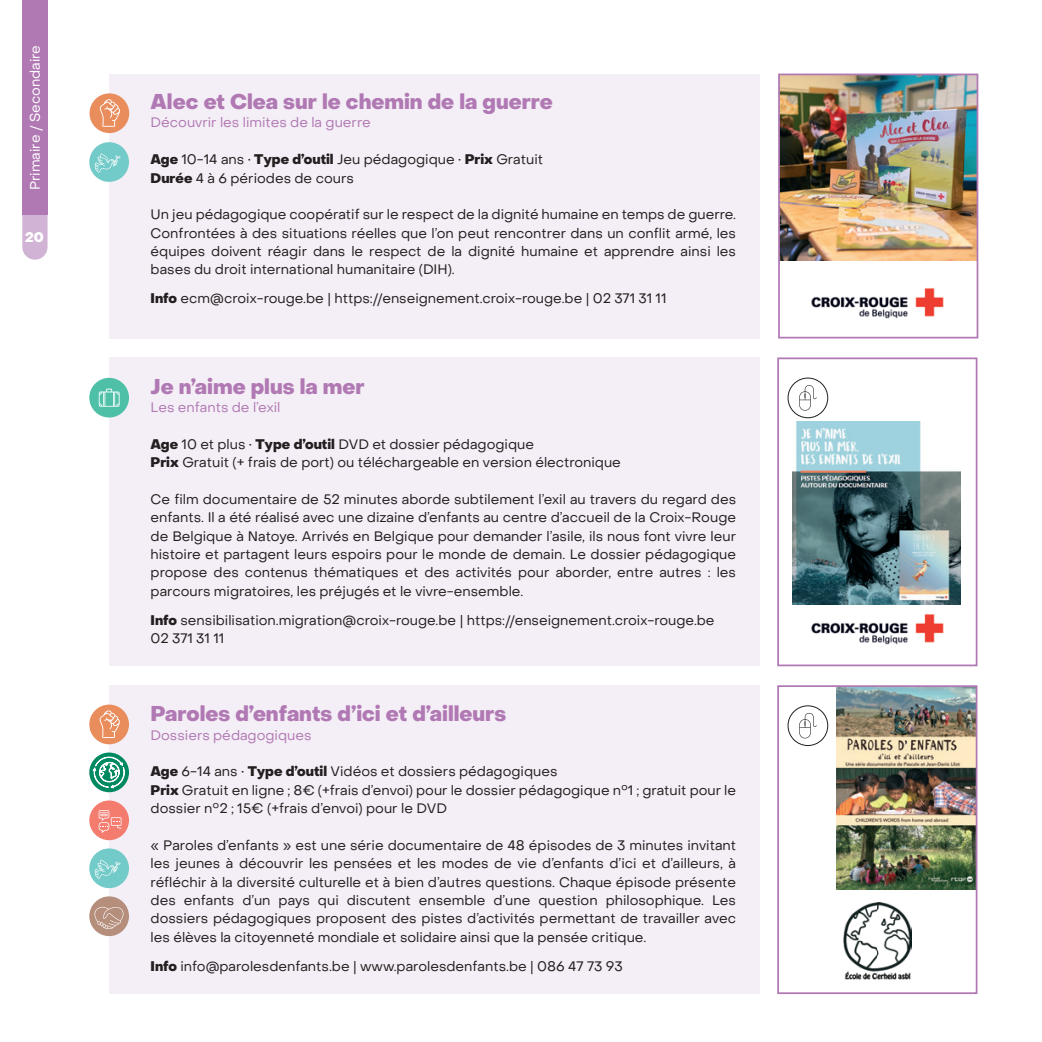
<style>
.page{position:relative;width:1042px;height:1042px;background:#fff}
.page>*{position:absolute;margin:0;border:0;box-sizing:border-box;transform-origin:0 0}
.t1{font:800 21px "Object Sans";color:#b179b4}
.t2{font:13.65px/18.4px "Object Sans";color:#231f20}
.t3{font:13.65px "Object Sans";color:#b179b4}
.t4{font:13.65px "Object Sans";color:#fff}
.t5{font:800 13.65px "Object Sans";color:#fff}
.s1{font-weight:800}
</style>
<div class="page">
<svg style="left:22px;top:215px;width:26px;height:45px"></svg>
<div style="left:22px;top:0;width:26px;height:215px;background:#b179b4"></div>
<div style="left:777px;top:357px;width:200px;height:309px;border:2px solid #b179b4"></div>
<img style="left:792px;top:421px;width:168px;height:184px">
<div style="left:109px;top:74px;width:650px;height:264px;background:#f4eff6"></div>
<div style="left:109px;top:357px;width:650px;height:309px;background:#f4eff6"></div>
<div style="left:109px;top:685px;width:650px;height:309px;background:#f4eff6"></div>
<img style="left:781px;top:77px;width:194px;height:184px">
<img style="left:836px;top:688px;width:138px;height:202px">
<img style="left:811px;top:288px;width:133px;height:31px">
<img style="left:811px;top:614px;width:133px;height:31px">
<div style="left:788px;top:378px;width:40px;height:40px;border:1px solid #231f20;border-radius:50%"></div>
<svg style="left:799px;top:385px;width:17px;height:26px"></svg>
<div style="left:788px;top:705px;width:40px;height:41px;border:1px solid #231f20;border-radius:50%"></div>
<svg style="left:799px;top:713px;width:17px;height:25px"></svg>
<div style="left:90px;top:93px;width:39px;height:40px;background:#e98d5d;border-radius:50%"></div>
<svg style="left:100px;top:99px;width:20px;height:28px"></svg>
<div style="left:89px;top:378px;width:40px;height:39px;background:#4ec0a8;border-radius:50%"></div>
<svg style="left:99px;top:389px;width:20px;height:18px"></svg>
<div style="left:89px;top:142px;width:40px;height:40px;background:#72cac9;border-radius:50%"></div>
<svg style="left:95px;top:154px;width:25px;height:19px"></svg>
<div style="left:778px;top:74px;width:200px;height:264px;border:2px solid #b179b4"></div>
<svg style="left:89px;top:752px;width:40px;height:40px"></svg>
<svg style="left:93px;top:756px;width:32px;height:33px"></svg>
<div style="left:89px;top:800px;width:40px;height:40px;background:#f37c6f;border-radius:50%"></div>
<svg style="left:99px;top:810px;width:22px;height:23px"></svg>
<div style="left:89px;top:848px;width:40px;height:40px;background:#72cac9;border-radius:50%"></div>
<svg style="left:95px;top:860px;width:25px;height:19px"></svg>
<div style="left:89px;top:896px;width:40px;height:40px;background:#b58e7c;border-radius:50%"></div>
<svg style="left:94px;top:907px;width:30px;height:22px"></svg>
<div style="left:89px;top:704px;width:40px;height:40px;background:#e98d5d;border-radius:50%"></div>
<svg style="left:100px;top:710px;width:20px;height:28px"></svg>
<img style="left:843px;top:903px;width:68px;height:77px">
<div style="left:777px;top:685px;width:200px;height:309px;border:2px solid #b179b4"></div>
<p class="t4" style="left:27px;top:190px;width:147px;rotate:-90deg">Primaire / Secondaire</p>
<p class="t5" style="left:25px;top:229px;width:20px">20</p>
<h1 class="t1" style="left:151px;top:89px;width:404px">Alec et Clea sur le chemin de la guerre</h1>
<p class="t3" style="left:151px;top:114px;width:222px">Découvrir les limites de la guerre</p>
<p class="t2" style="left:151px;top:150px;width:394px"><span class="s1">Age</span> 10-14 ans • <span class="s1">Type d’outil</span> Jeu pédagogique • <span class="s1">Prix</span> Gratuit<br><span class="s1">Durée</span> 4 à 6 périodes de cours</p>
<p class="t2" style="left:151px;top:205px;width:587px;text-align:justify">Un jeu pédagogique coopératif sur le respect de la dignité humaine en temps de guerre.<br>Confrontées à des situations réelles que l’on peut rencontrer dans un conflit armé, les équipes doivent réagir dans le respect de la dignité humaine et apprendre ainsi les bases du droit international humanitaire (DIH).</p>
<p class="t2" style="left:151px;top:289px;width:517px"><span class="s1">Info</span> ecm@croix-rouge.be | https://enseignement.croix-rouge.be | 02 371 31 11</p>
<h1 class="t1" style="left:151px;top:373px;width:216px">Je n’aime plus la mer</h1>
<p class="t3" style="left:151px;top:399px;width:131px">Les enfants de l’exil</p>
<p class="t2" style="left:151px;top:435px;width:472px"><span class="s1">Age</span> 10 et plus • <span class="s1">Type d’outil</span> DVD et dossier pédagogique<br><span class="s1">Prix</span> Gratuit (+ frais de port) ou téléchargeable en version électronique</p>
<p class="t2" style="left:151px;top:490px;width:587px;text-align:justify">Ce film documentaire de 52 minutes aborde subtilement l’exil au travers du regard des enfants. Il a été réalisé avec une dizaine d’enfants au centre d’accueil de la Croix-Rouge de Belgique à Natoye. Arrivés en Belgique pour demander l’asile, ils nous font vivre leur histoire et partagent leurs espoirs pour le monde de demain. Le dossier pédagogique propose des contenus thématiques et des activités pour aborder, entre autres : les parcours migratoires, les préjugés et le vivre-ensemble.</p>
<p class="t2" style="left:151px;top:610px;width:565px"><span class="s1">Info</span> sensibilisation.migration@croix-rouge.be | https://enseignement.croix-rouge.be<br>02 371 31 11</p>
<h1 class="t1" style="left:151px;top:701px;width:357px">Paroles d’enfants d’ici et d’ailleurs</h1>
<p class="t3" style="left:151px;top:726px;width:162px">Dossiers pédagogiques</p>
<p class="t2" style="left:151px;top:762px;width:587px"><span class="s1">Age</span> 6-14 ans • <span class="s1">Type d’outil</span> Vidéos et dossiers pédagogiques<br><span class="s1">Prix</span> Gratuit en ligne ; 8€ (+frais d’envoi) pour le dossier pédagogique n°1 ; gratuit pour le dossier n°2 ; 15€ (+frais d’envoi) pour le DVD</p>
<p class="t2" style="left:151px;top:836px;width:587px;text-align:justify">« Paroles d’enfants » est une série documentaire de 48 épisodes de 3 minutes invitant les jeunes à découvrir les pensées et les modes de vie d’enfants d’ici et d’ailleurs, à réfléchir à la diversité culturelle et à bien d’autres questions. Chaque épisode présente des enfants d’un pays qui discutent ensemble d’une question philosophique. Les dossiers pédagogiques proposent des pistes d’activités permettant de travailler avec les élèves la citoyenneté mondiale et solidaire ainsi que la pensée critique.</p>
<p class="t2" style="left:151px;top:957px;width:474px"><span class="s1">Info</span> info@parolesdenfants.be | www.parolesdenfants.be | 086 47 73 93</p>
</div>
